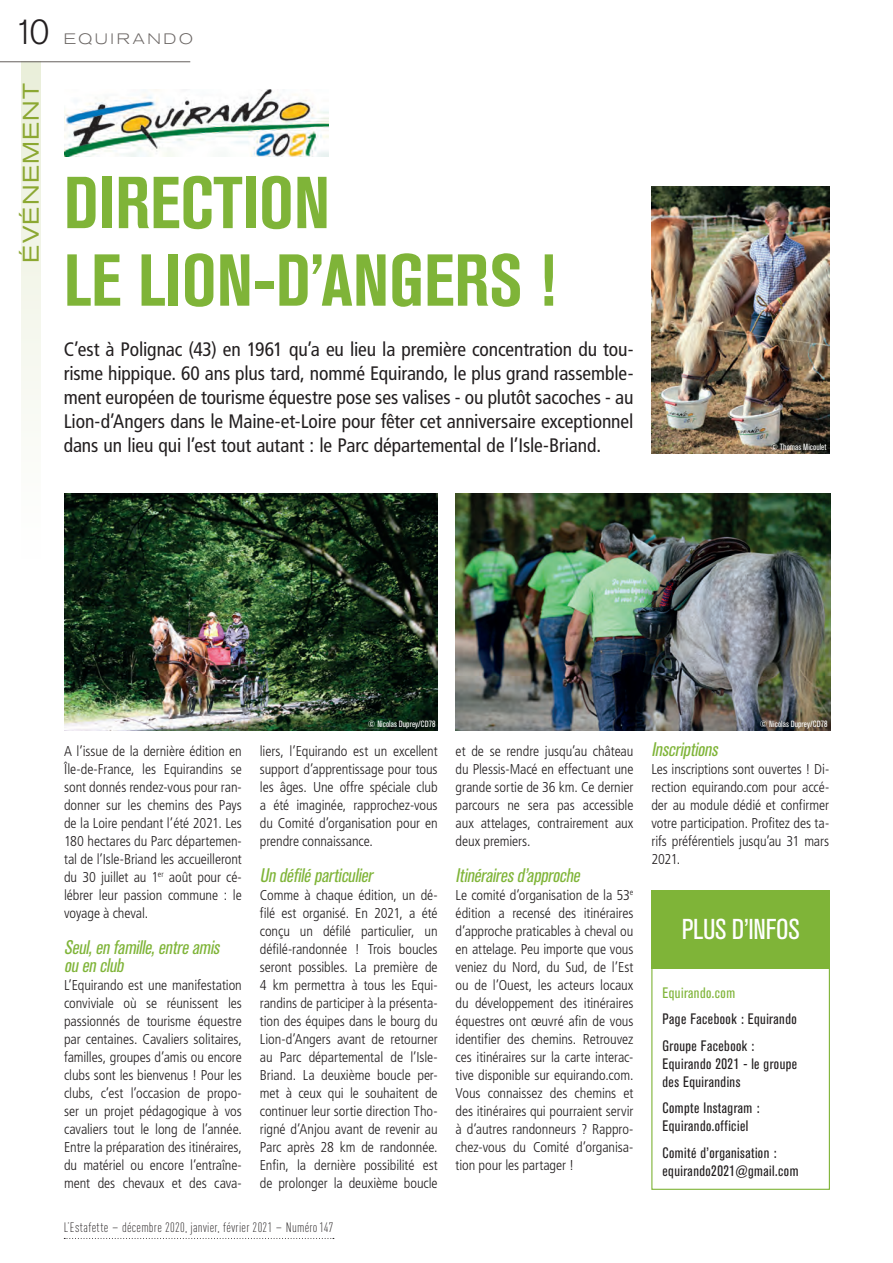
<style>
.page{position:relative;width:893px;height:1263px;background:#fff}
.page>*{position:absolute;margin:0;border:0;box-sizing:border-box;transform-origin:0 0}
.t1{font:72.75px/77.6px "Akzidenz Grotesk BQ Bd Cnd Alt";color:#7fb438}
.t2{font:300 34.5px "Akzidenz Grotesk BQ";color:#231f20}
.t3{font:condensed 28.5px "Akzidenz Grotesk BQ";letter-spacing:-.01em;color:#fff}
.t4{font:expanded 22.5px "Akzidenz Grotesk BQ";letter-spacing:.065em;color:#8ca832}
.t5{font:condensed 19.5px/24px "Frutiger LT Std";letter-spacing:-.005em;color:#231f20;text-align:justify}
.t6{font:italic condensed 19.5px/18px "Akzidenz Grotesk BQ";color:#7fb438}
.t7{font:condensed 15px/18px "Akzidenz Grotesk BQ";letter-spacing:.03em;color:#231f20}
.t8{font:condensed 15px "Akzidenz Grotesk BQ";letter-spacing:.03em;color:#7fb438}
.t9{font:300 expanded 15px "Akzidenz Grotesk BQ";letter-spacing:.18em;color:#6c6765}
.t10{font:300 condensed 14.25px/18px "Frutiger LT Std";letter-spacing:-.005em;color:#231f20;text-align:justify}
.t11{font:300 13.5px "DIN Cond";letter-spacing:.025em;color:#231f20}
.t12{font:condensed 9px "Akzidenz Grotesk BQ";letter-spacing:.005em;color:#fff}
.s1{font-size:15px}
</style>
<div class="page">
<div style="left:21px;top:62px;width:20px;height:497px;background:linear-gradient(to bottom,#eaefda,#fff)"></div>
<hr style="left:0;top:61px;width:190px;height:1px;background:#6c6765">
<svg style="left:64px;top:1238px;width:270px;height:1px"></svg>
<div style="left:651px;top:890px;width:179px;height:300px;border:1px solid #7fb438"></div>
<div style="left:651px;top:890px;width:179px;height:78px;background:#7fb438"></div>
<img style="left:64px;top:493px;width:374px;height:238px">
<img style="left:456px;top:493px;width:374px;height:238px">
<img style="left:651px;top:186px;width:178px;height:267px">
<img style="left:64px;top:89px;width:264px;height:67px">
<h2 class="t2" style="left:14px;top:12px;width:37px">10</h2>
<h3 class="t4" style="left:18px;top:263px;width:182px;rotate:-90deg">ÉVÉNEMENT</h3>
<p class="t9" style="left:64px;top:30px;width:131px">EQUIRANDO</p>
<h1 class="t1" style="left:64px;top:164px;width:493px">DIRECTION<br>LE LION-D’ANGERS !</h1>
<p class="t5" style="left:64px;top:337px;width:571px">C’est à Polignac (43) en 1961 qu’a eu lieu la première concentration du tou&shy;risme hippique. 60 ans plus tard, nommé Equirando, le plus grand rassemble&shy;ment européen de tourisme équestre pose ses valises - ou plutôt sacoches - au Lion-d’Angers dans le Maine-et-Loire pour fêter cet anniversaire exceptionnel dans un lieu qui l’est tout autant : le Parc départemental de l’Isle-Briand.</p>
<p class="t12" style="left:770px;top:442px;width:58px">© Thomas Micoulet</p>
<p class="t10" style="left:64px;top:742px;width:179px">A l’issue de la dernière édition en Île-de-France, les Equirandins se sont donnés rendez-vous pour ran&shy;donner sur les chemins des Pays de la Loire pendant l’été 2021. Les 180 hectares du Parc départemen&shy;tal de l’Isle-Briand les accueilleront du 30 juillet au 1<sup>er</sup> août pour cé&shy;lébrer leur passion commune : le voyage à cheval.</p>
<h3 class="t6" style="left:64px;top:939px;width:161px">Seul,enfamille,entreamis ouenclub</h3>
<p class="t10" style="left:64px;top:976px;width:179px">L’Equirando est une manifestation conviviale où se réunissent les passionnés de tourisme équestre par centaines. Cavaliers solitaires, familles, groupes d’amis ou encore clubs sont les bienvenus ! Pour les clubs, c’est l’occasion de propo&shy;ser un projet pédagogique à vos cavaliers tout le long de l’année.<br>Entre la préparation des itinéraires, du matériel ou encore l’entraîne&shy;ment des chevaux et des cava-</p>
<p class="t12" style="left:368px;top:719px;width:69px">© Nicolas Duprey/CD78</p>
<p class="t12" style="left:760px;top:719px;width:69px">© Nicolas Duprey/CD78</p>
<p class="t10" style="left:260px;top:742px;width:179px">liers, l’Equirando est un excellent support d’apprentissage pour tous les âges. Une offre spéciale club a été imaginée, rapprochez-vous du Comité d’organisation pour en prendre connaissance.</p>
<h3 class="t6" style="left:260px;top:867px;width:118px">Undéfiléparticulier</h3>
<p class="t10" style="left:260px;top:886px;width:179px">Comme à chaque édition, un dé&shy;filé est organisé. En 2021, a été conçu un défilé particulier, un défilé-randonnée ! Trois boucles seront possibles. La première de 4 km permettra à tous les Equi&shy;randins de participer à la présenta&shy;tion des équipes dans le bourg du Lion-d’Angers avant de retourner au Parc départemental de l’Isle-Briand. La deuxième boucle per&shy;met à ceux qui le souhaitent de continuer leur sortie direction Tho&shy;rigné d’Anjou avant de revenir au Parc après 28 km de randonnée.<br>Enfin, la dernière possibilité est de prolonger la deuxième boucle</p>
<p class="t10" style="left:456px;top:742px;width:179px">et de se rendre jusqu’au château du Plessis-Macé en effectuant une grande sortie de 36 km. Ce dernier parcours ne sera pas accessible aux attelages, contrairement aux deux premiers.</p>
<h3 class="t6" style="left:456px;top:867px;width:130px">Itinérairesd’approche</h3>
<p class="t10" style="left:456px;top:886px;width:179px">Le comité d’organisation de la 53<sup>e </sup>édition a recensé des itinéraires d’approche praticables à cheval ou en attelage. Peu importe que vous veniez du Nord, du Sud, de l’Est ou de l’Ouest, les acteurs locaux du développement des itinéraires équestres ont œuvré afin de vous identifier des chemins. Retrouvez ces itinéraires sur la carte interac&shy;tive disponible sur equirando.com.<br>Vous connaissez des chemins et des itinéraires qui pourraient servir à d’autres randonneurs ? Rappro&shy;chez-vous du Comité d’organisa&shy;tion pour les partager !</p>
<h3 class="t6" style="left:651px;top:741px;width:72px">Inscriptions</h3>
<p class="t10" style="left:651px;top:760px;width:179px">Les inscriptions sont ouvertes ! Di&shy;rection equirando.com pour accé&shy;der au module dédié et confirmer votre participation. Profitez des ta&shy;rifs préférentiels jusqu’au 31 mars 2021.</p>
<h3 class="t3" style="left:682px;top:913px;width:119px">PLUS D’INFOS</h3>
<p class="t8" style="left:662px;top:984px;width:74px">Equirando.com</p>
<p class="t7" style="left:662px;top:1006px;width:136px;line-height:26.5px">Page Facebook : Equirando<br>Groupe Facebook :</p>
<p class="t7" style="left:662px;top:1055px;width:136px">Equirando 2021 - le groupe des Equirandins</p>
<p class="t7" style="left:662px;top:1099px;width:98px">Compte Instagram :<br>Equirando.officiel</p>
<p class="t7" style="left:662px;top:1144px;width:137px">Comité d’organisation : equirando2021@gmail.com</p>
<p class="t11" style="left:64px;top:1220px;width:271px">L’Estafette <span class="s1">–</span> décembre 2020, janvier, février 2021 <span class="s1">–</span> Numéro147</p>
</div>
